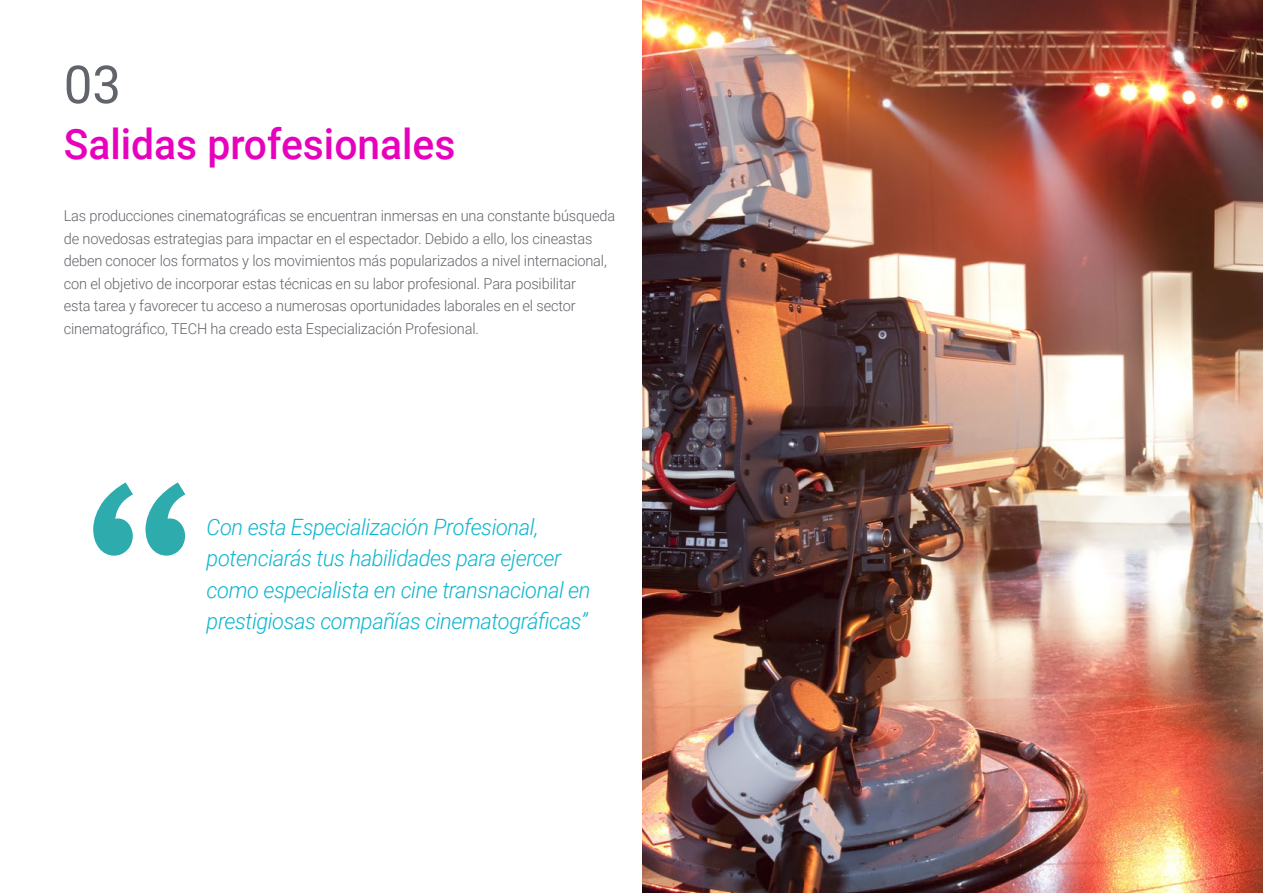
<style>
.page{position:relative;width:1263px;height:893px;background:#fff}
.page>*{position:absolute;margin:0;border:0;box-sizing:border-box;transform-origin:0 0}
.t1{font:52.5px "Roboto";color:#61646a}
.t2{font:500 42px "Roboto";color:#e602bd}
.t3{font:italic 300 22.5px/31.5px "Roboto";letter-spacing:-.02em;color:#0fb6cf}
.t4{font:300 15px/22.5px "Roboto";letter-spacing:-.01em;color:#61646a}
</style>
<div class="page">
<img style="left:642px;top:0;width:621px;height:893px">
<svg style="left:93px;top:482px;width:92px;height:74px"></svg>
<h1 class="t1" style="left:64px;top:48px;width:59px">03</h1>
<h2 class="t2" style="left:64px;top:115px;width:393px">Salidas profesionales</h2>
<p class="t4" style="left:64px;top:204px;width:553px">Las producciones cinematográficas se encuentran inmersas en una constante búsqueda de novedosas estrategias para impactar en el espectador. Debido a ello, los cineastas deben conocer los formatos y los movimientos más popularizados a nivel internacional, con el objetivo de incorporar estas técnicas en su labor profesional. Para posibilitar<br>esta tarea y favorecer tu acceso a numerosas oportunidades laborales en el sector cinematográfico, TECH ha creado esta Especialización Profesional.</p>
<h3 class="t3" style="left:207px;top:510px;width:385px">Con esta Especialización Profesional, potenciarás tus habilidades para ejercer como especialista en cine transnacional en prestigiosas compañías cinematográficas”</h3>
</div>
